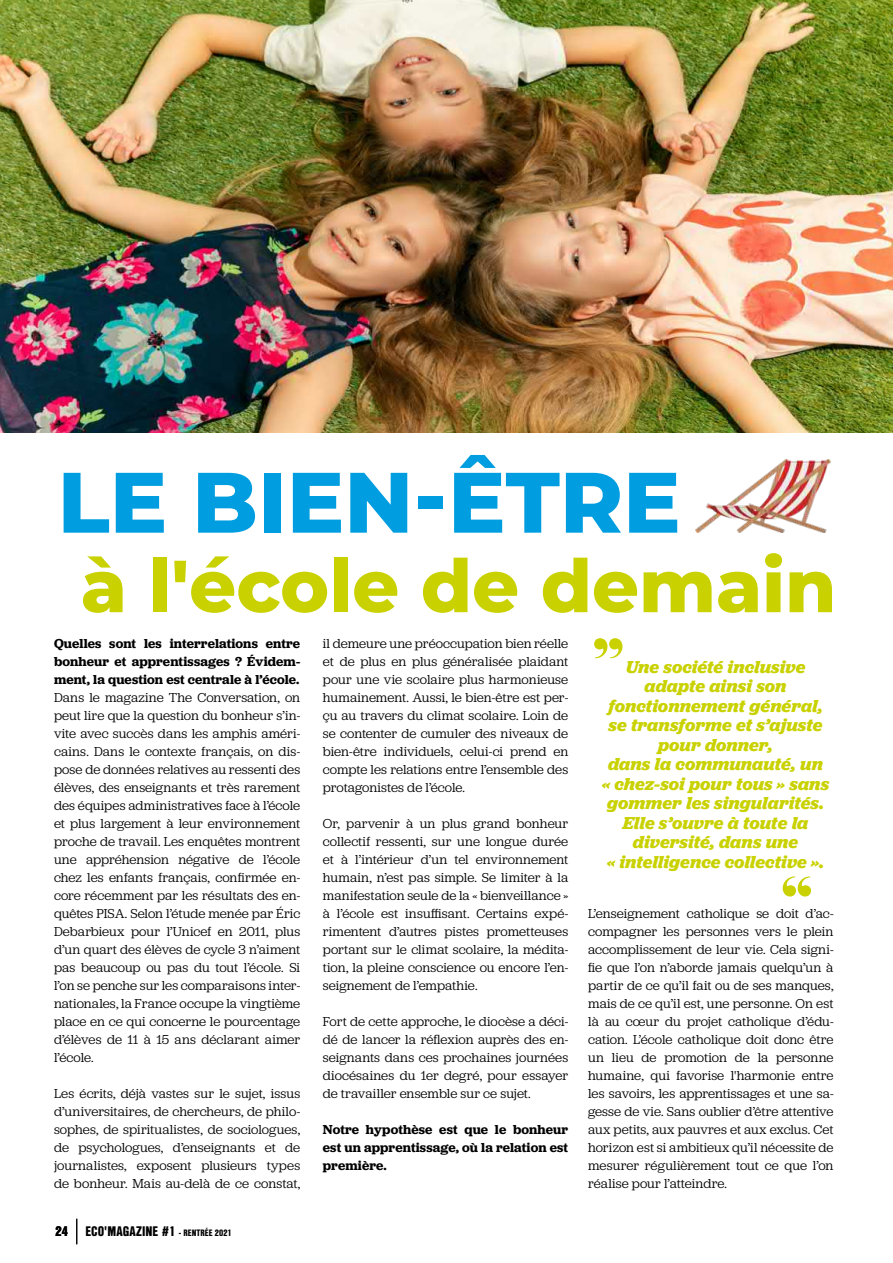
<style>
.page{position:relative;width:893px;height:1263px;background:#fff}
.page>*{position:absolute;margin:0;border:0;box-sizing:border-box;transform-origin:0 0}
.t1{font:800 85.5px "Montserrat";color:#009ee0}
.t2{font:800 73.5px "Montserrat";color:#c9d200}
.t3{font:66px "Elephant";color:#c9d200}
.t4{font:italic 700 18px/19.5px "Jubilat";color:#c9d200;text-align:center}
.t5{font:13.5px/18px "Jubilat";color:#000;text-align:justify}
.t6{font:600 13.5px/18px "Jubilat";letter-spacing:.01em;color:#000;text-align:justify}
.t7{font:900 13.5px "Nimbus San Con L";letter-spacing:.005em;color:#000}
.s1{font-weight:700;font-size:9px}
.s2{font-size:9px}
</style>
<div class="page">
<img style="left:0;top:0;width:893px;height:432px">
<svg style="left:76px;top:1219px;width:1px;height:25px"></svg>
<img style="left:696px;top:459px;width:135px;height:74px">
<h1 class="t1" style="left:58px;top:440px;width:624px">LE BIEN-ÊTRE</h1>
<h2 class="t2" style="left:81px;top:532px;width:757px">à l'école de demain</h2>
<p class="t5" style="left:323px;top:634px;width:247px">il demeure une préoccupation bien réelle et de plus en plus généralisée plaidant pour une vie scolaire plus harmonieuse humainement. Aussi, le bien-être est per&shy;çu au travers du climat scolaire. Loin de se contenter de cumuler des niveaux de bien-être individuels, celui-ci prend en compte les relations entre l’ensemble des protagonistes de l’école.</p>
<p class="t5" style="left:323px;top:814px;width:247px">Or, parvenir à un plus grand bonheur collectif ressenti, sur une longue durée et à l’intérieur d’un tel environnement humain, n’est pas simple. Se limiter à la manifestation seule de la « bienveillance » à l’école est insuffisant. Certains expé&shy;rimentent d’autres pistes prometteuses portant sur le climat scolaire, la médita&shy;tion, la pleine conscience ou encore l’en&shy;seignement de l’empathie.</p>
<p class="t5" style="left:323px;top:1012px;width:247px">Fort de cette approche, le diocèse a déci&shy;dé de lancer la réflexion auprès des en&shy;seignants dans ces prochaines journées diocésaines du 1er degré, pour essayer de travailler ensemble sur ce sujet.</p>
<p class="t6" style="left:323px;top:1120px;width:247px">Notre hypothèse est que le bonheur est un apprentissage, où la relation est première.</p>
<h3 class="t3" style="left:593px;top:622px;width:32px">”</h3>
<p class="t6" style="left:54px;top:634px;width:248px">Quelles sont les interrelations entre bonheur et apprentissages ? Évidem&shy;ment, la question est centrale à l’école.</p>
<p class="t5" style="left:54px;top:688px;width:248px">Dans le magazine The Conversation, on peut lire que la question du bonheur s’in&shy;vite avec succès dans les amphis améri&shy;cains. Dans le contexte français, on dis&shy;pose de données relatives au ressenti des élèves, des enseignants et très rarement des équipes administratives face à l’école et plus largement à leur environnement proche de travail. Les enquêtes montrent une appréhension négative de l’école chez les enfants français, confirmée en&shy;core récemment par les résultats des en&shy;quêtes PISA. Selon l’étude menée par Éric Debarbieux pour l’Unicef en 2011, plus d’un quart des élèves de cycle 3 n’aiment pas beaucoup ou pas du tout l’école. Si l’on se penche sur les comparaisons inter&shy;nationales, la France occupe la vingtième place en ce qui concerne le pourcentage d’élèves de 11 à 15 ans déclarant aimer l’école.</p>
<p class="t5" style="left:54px;top:1084px;width:248px">Les écrits, déjà vastes sur le sujet, issus d’universitaires, de chercheurs, de philo&shy;sophes, de spiritualistes, de sociologues, de psychologues, d’enseignants et de journalistes, exposent plusieurs types de bonheur. Mais au-delà de ce constat,</p>
<p class="t4" style="left:602px;top:657px;width:229px">Une société inclusive adapte ainsi son fonctionnement général, se transforme et s’ajuste pour donner,<br>dans la communauté, un « chez-soi pour tous » sans gommer les singularités.<br>Elle s’ouvre à toute la diversité, dans une<br>« intelligence collective ».</p>
<h3 class="t3" style="left:812px;top:913px;width:32px;rotate:-180deg">”</h3>
<p class="t5" style="left:588px;top:904px;width:247px">L’enseignement catholique se doit d’ac&shy;compagner les personnes vers le plein accomplissement de leur vie. Cela signi&shy;fie que l’on n’aborde jamais quelqu’un à partir de ce qu’il fait ou de ses manques, mais de ce qu’il est, une personne. On est là au cœur du projet catholique d’édu&shy;cation. L’école catholique doit donc être un lieu de promotion de la personne humaine, qui favorise l'harmonie entre les savoirs, les apprentissages et une sa&shy;gesse de vie. Sans oublier d’être attentive aux petits, aux pauvres et aux exclus. Cet horizon est si ambitieux qu’il nécessite de mesurer régulièrement tout ce que l’on réalise pour l’atteindre.</p>
<p class="t7" style="left:55px;top:1221px;width:14px">24</p>
<p class="t7" style="left:85px;top:1221px;width:148px">ECO'MAGAZINE #1 <span class="s1">-</span> <span class="s2">RENTRÉE</span> <span class="s2">2021</span></p>
</div>
